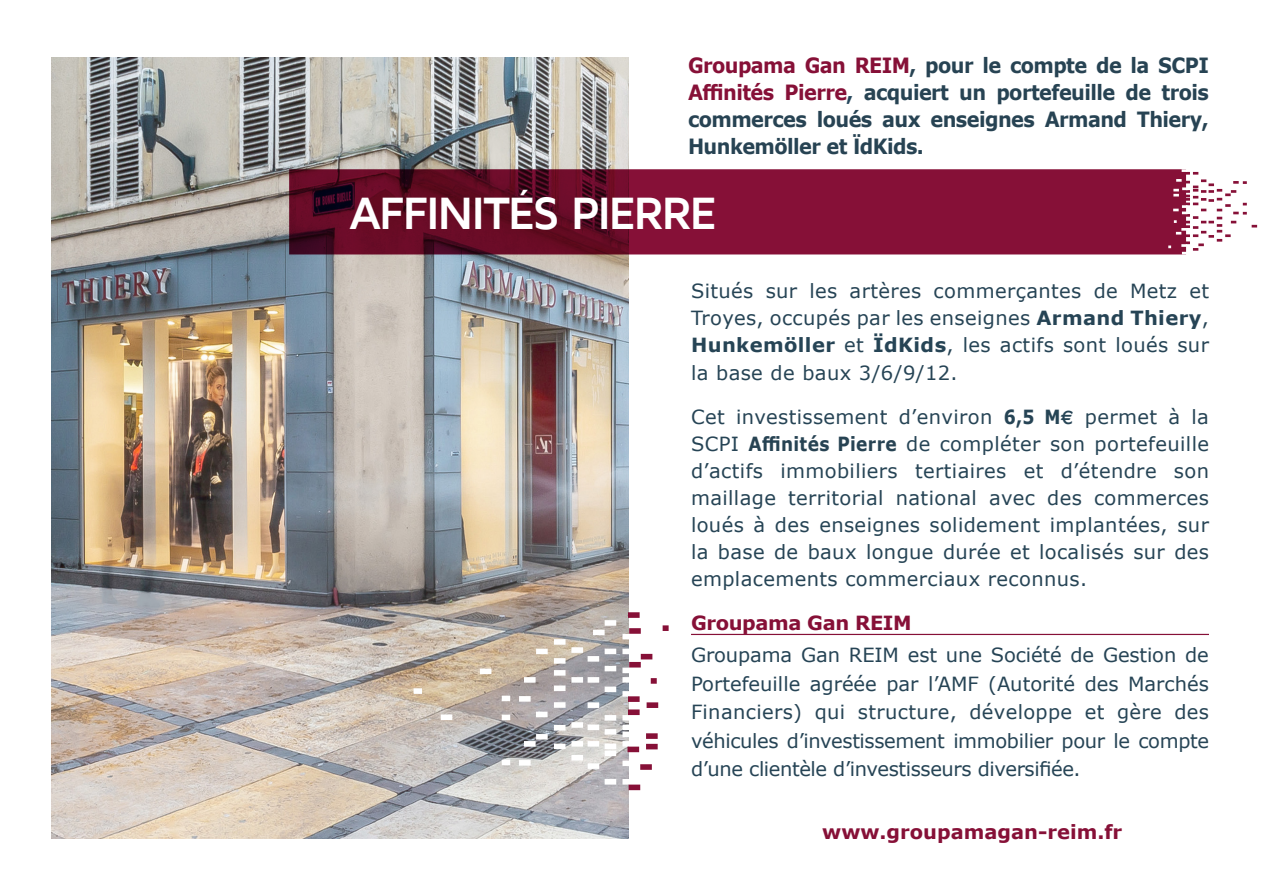
<style>
.page{position:relative;width:1263px;height:893px;background:#fff}
.page>*{position:absolute;margin:0;border:0;box-sizing:border-box;transform-origin:0 0}
.t1{font:700 46.65px "Maven Pro";letter-spacing:-.05em;color:#fff}
.t2{font:700 21px/27px "Verdana";letter-spacing:-.03em;color:#274353;text-align:justify;scale:.92 1}
.t3{font:19.5px/27px "Verdana";letter-spacing:.02em;color:#264455;text-align:justify}
.t4{font:700 19.5px "Verdana";color:#861037}
.t5{font:700 19.5px "Verdana";letter-spacing:-.02em;color:#861037}
.s1{color:#861037}
.s2{color:#26475c}
.s3{font-weight:700}
.s4{font-family:"Euro Sans";font-weight:700}
.s5{font-weight:700;color:#274353}
</style>
<div class="page">
<img style="left:51px;top:57px;width:577px;height:781px">
<svg style="left:289px;top:169px;width:879px;height:85px;background:#760e2f"></svg>
<svg style="left:1168px;top:169px;width:89px;height:85px"></svg>
<svg style="left:414px;top:612px;width:255px;height:178px"></svg>
<hr style="left:691px;top:634px;width:518px;height:1px;background:#861037">
<p class="t2" style="left:688px;top:52px;width:568px"><span class="s1">Groupama Gan REIM</span>, pour le compte de la SCPI <span class="s1">Affinités Pierre</span><span class="s2">,</span> acquiert un portefeuille de trois commerces loués aux enseignes Armand Thiery, Hunkemöller et ÏdKids.</p>
<h1 class="t1" style="left:349px;top:188px;width:370px">AFFINITÉS PIERRE</h1>
<p class="t3" style="left:691px;top:277px;width:519px;line-height:27.5px">Situés sur les artères commerçantes de Metz et Troyes, occupés par les enseignes <span class="s3">Armand Thiery</span>, <span class="s3">Hunkemöller</span> et <span class="s3">ÏdKids</span>, les actifs sont loués sur la base de baux 3/6/9/12.</p>
<p class="t3" style="left:691px;top:403px;width:519px">Cet investissement d’environ <span class="s3">6,5 M</span><span class="s4">E</span> permet à la SCPI <span class="s5">Affinités Pierre</span> de compléter son portefeuille d’actifs immobiliers tertiaires et d’étendre son maillage territorial national avec des commerces loués à des enseignes solidement implantées, sur la base de baux longue durée et localisés sur des emplacements commerciaux reconnus.</p>
<p class="t5" style="left:691px;top:609px;width:222px">Groupama Gan REIM</p>
<p class="t3" style="left:691px;top:641px;width:520px;line-height:28.5px">Groupama Gan REIM est une Société de Gestion de Portefeuille agréée par l’AMF (Autorité des Marchés Financiers) qui structure, développe et gère des véhicules d’investissement immobilier pour le compte d’une clientèle d’investisseurs diversifiée.</p>
<p class="t4" style="left:822px;top:818px;width:302px">www.groupamagan-reim.fr</p>
</div>
